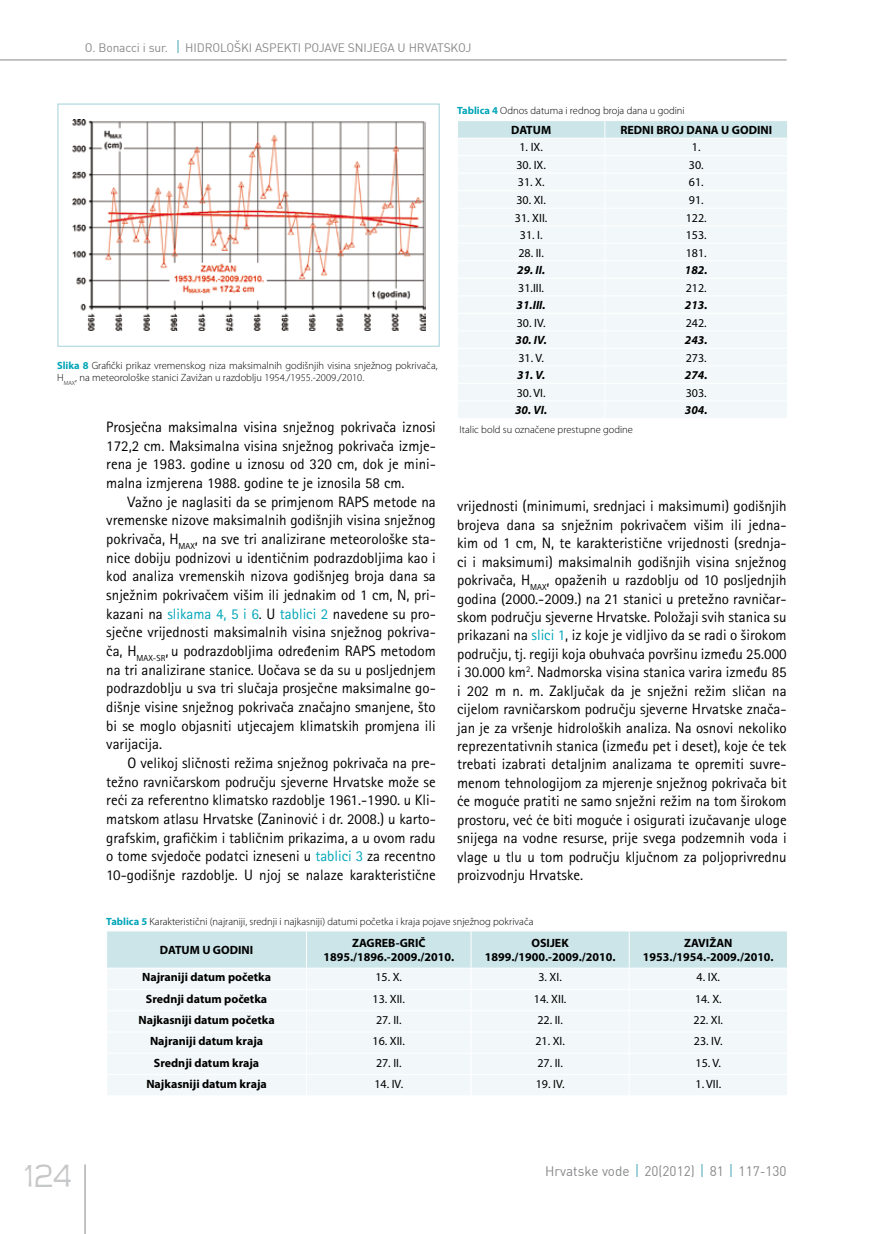
<style>
.page{position:relative;width:893px;height:1234px;background:#fff}
.page>*{position:absolute;margin:0;border:0;box-sizing:border-box;transform-origin:0 0}
.t1{font:300 36px "Teen";color:#c6c7c8}
.t2{font:15px/18.6px "Rotis Sans Serifklemy";color:#000;text-align:justify}
.t3{font:13.5px "DIN";color:#87888a}
.t4{font:700 12px/13.5px "Myriad Pro";color:#000;text-align:center}
.t5{font:12px "Myriad Pro";color:#000}
.t6{font:12px "DIN";letter-spacing:-.01em;color:#87888a}
.t7{font:italic 700 12px "Myriad Pro";color:#000}
.t8{font:300 10.5px/12px "Myriad Pro";color:#000}
.s1{font-weight:700;color:#00a5b7}
.s2{color:#00a5b7}
</style>
<div class="page">
<hr style="left:85px;top:1164px;width:1px;height:69px;background:#87888a">
<svg style="left:636px;top:1164px;width:2px;height:12px"></svg>
<svg style="left:702px;top:1164px;width:1px;height:12px"></svg>
<svg style="left:730px;top:1164px;width:2px;height:12px"></svg>
<hr style="left:0;top:60px;width:787px;height:1px;background:#87888a">
<svg style="left:177px;top:40px;width:2px;height:13px"></svg>
<svg style="left:458px;top:121px;width:329px;height:297px"></svg>
<svg style="left:107px;top:931px;width:680px;height:164px"></svg>
<img style="left:72px;top:119px;width:353px;height:212px">
<div style="left:58px;top:104px;width:381px;height:242px;border:1px solid #a2d1d9"></div>
<p class="t6" style="left:85px;top:39px;width:85px">O. BONACCI I SUR.</p>
<p class="t6" style="left:185px;top:39px;width:285px">H IDROLOŠKI AS PEKTI POJAVE SNIJ EGA U HRVATSKOJ</p>
<p class="t8" style="left:57px;top:359px;width:382px"><span class="s1">Slika 8</span> Grafički prikaz vremenskog niza maksimalnih godišnjih visina snježnog pokrivača,<br>H<sub>MAX</sub>, na meteorološke stanici Zavižan u razdoblju 1954./1955.-2009./2010.</p>
<p class="t2" style="left:106px;top:417px;width:331px">Prosječna maksimalna visina snježnog pokrivača iznosi 172,2 cm. Maksimalna visina snježnog pokrivača izmje&shy;rena je 1983. godine u iznosu od 320 cm, dok je mini&shy;malna izmjerena 1988. godine te je iznosila 58 cm.</p>
<p class="t2" style="left:106px;top:492px;width:331px;text-indent:21px">Važno je naglasiti da se primjenom RAPS metode na vremenske nizove maksimalnih godišnjih visina snježnog pokrivača, H<sub>MAX</sub>, na sve tri analizirane meteorološke sta&shy;nice dobiju podnizovi u identičnim podrazdobljima kao i kod analiza vremenskih nizova godišnjeg broja dana sa snježnim pokrivačem višim ili jednakim od 1 cm, N, pri&shy;kazani na <span class="s2">slikama 4, 5 i 6</span>. U <span class="s2">tablici 2</span> navedene su pro&shy;sječne vrijednosti maksimalnih visina snježnog pokriva&shy;ča, H<sub>MAX-SR</sub>, u podrazdobljima određenim RAPS metodom na tri analizirane stanice. Uočava se da su u posljednjem podrazdoblju u sva tri slučaja prosječne maksimalne go&shy;dišnje visine snježnog pokrivača značajno smanjene, što bi se moglo objasniti utjecajem klimatskih promjena ili varijacija.</p>
<p class="t2" style="left:106px;top:753px;width:331px;text-indent:21px">O velikoj sličnosti režima snježnog pokrivača na pre&shy;težno ravničarskom području sjeverne Hrvatske može se reći za referentno klimatsko razdoblje 1961.-1990. u Kli&shy;matskom atlasu Hrvatske (Zaninović i dr. 2008.) u karto&shy;grafskim, grafičkim i tabličnim prikazima, a u ovom radu o tome svjedoče podatci izneseni u <span class="s2">tablici 3</span> za recentno 10-godišnje razdoblje. U njoj se nalaze karakteristične</p>
<p class="t8" style="left:457px;top:105px;width:229px"><span class="s1">Tablica 4</span> Odnos datuma i rednog broja dana u godini</p>
<p class="t4" style="left:511px;top:123px;width:41px">DATUM</p>
<p class="t4" style="left:620px;top:123px;width:153px">REDNI BROJ DANA U GODINI</p>
<p class="t5" style="left:519px;top:140px;width:25px">1. IX.</p>
<p class="t5" style="left:692px;top:140px;width:10px">1.</p>
<p class="t5" style="left:516px;top:157px;width:31px">30. IX.</p>
<p class="t5" style="left:689px;top:157px;width:16px">30.</p>
<p class="t5" style="left:518px;top:175px;width:28px">31. X.</p>
<p class="t5" style="left:689px;top:175px;width:16px">61.</p>
<p class="t5" style="left:516px;top:192px;width:31px">30. XI.</p>
<p class="t5" style="left:689px;top:192px;width:16px">91.</p>
<p class="t5" style="left:515px;top:210px;width:34px">31. XII.</p>
<p class="t5" style="left:686px;top:210px;width:22px">122.</p>
<p class="t5" style="left:520px;top:227px;width:24px">31. I.</p>
<p class="t5" style="left:686px;top:227px;width:22px">153.</p>
<p class="t5" style="left:518px;top:245px;width:27px">28. II.</p>
<p class="t5" style="left:686px;top:245px;width:22px">181.</p>
<p class="t7" style="left:517px;top:262px;width:30px">29. II.</p>
<p class="t7" style="left:685px;top:262px;width:24px">182.</p>
<p class="t5" style="left:518px;top:280px;width:27px">31.III.</p>
<p class="t5" style="left:686px;top:280px;width:22px">212.</p>
<p class="t7" style="left:517px;top:297px;width:31px">31.III.</p>
<p class="t7" style="left:685px;top:297px;width:24px">213.</p>
<p class="t5" style="left:517px;top:315px;width:30px">30. IV.</p>
<p class="t5" style="left:686px;top:315px;width:22px">242.</p>
<p class="t7" style="left:515px;top:332px;width:33px">30. IV.</p>
<p class="t7" style="left:685px;top:332px;width:24px">243.</p>
<p class="t5" style="left:518px;top:350px;width:27px">31. V.</p>
<p class="t5" style="left:686px;top:350px;width:22px">273.</p>
<p class="t7" style="left:517px;top:367px;width:29px">31. V.</p>
<p class="t7" style="left:685px;top:367px;width:24px">274.</p>
<p class="t5" style="left:517px;top:385px;width:30px">30. VI.</p>
<p class="t5" style="left:686px;top:385px;width:22px">303.</p>
<p class="t7" style="left:515px;top:402px;width:34px">30. VI.</p>
<p class="t7" style="left:685px;top:402px;width:24px">304.</p>
<p class="t8" style="left:459px;top:423px;width:175px">Italic bold su označene prestupne godine</p>
<p class="t2" style="left:457px;top:497px;width:331px">vrijednosti (minimumi, srednjaci i maksimumi) godišnjih brojeva dana sa snježnim pokrivačem višim ili jedna&shy;kim od 1 cm, N, te karakteristične vrijednosti (srednja&shy;ci i maksimumi) maksimalnih godišnjih visina snježnog pokrivača, H<sub>MAX</sub>, opaženih u razdoblju od 10 posljednjih godina (2000.-2009.) na 21 stanici u pretežno ravničar&shy;skom području sjeverne Hrvatske. Položaji svih stanica su prikazani na <span class="s2">slici 1</span>, iz koje je vidljivo da se radi o širokom području, tj. regiji koja obuhvaća površinu između 25.000 i 30.000 km<sup>2</sup>. Nadmorska visina stanica varira između 85 i 202 m n. m. Zaključak da je snježni režim sličan na cijelom ravničarskom području sjeverne Hrvatske znača&shy;jan je za vršenje hidroloških analiza. Na osnovi nekoliko reprezentativnih stanica (između pet i deset), koje će tek trebati izabrati detaljnim analizama te opremiti suvre&shy;menom tehnologijom za mjerenje snježnog pokrivača bit će moguće pratiti ne samo snježni režim na tom širokom prostoru, već će biti moguće i osigurati izučavanje uloge snijega na vodne resurse, prije svega podzemnih voda i vlage u tlu u tom području ključnom za poljoprivrednu proizvodnju Hrvatske.</p>
<p class="t8" style="left:106px;top:914px;width:429px"><span class="s1">Tablica 5</span> Karakteristični (najraniji, srednji i najkasniji) datumi početka i kraja pojave snježnog pokrivača</p>
<p class="t4" style="left:160px;top:942px;width:95px">DATUM U GODINI</p>
<p class="t4" style="left:323px;top:935px;width:132px">ZAGREB-GRIČ<br>1895./1896.-2009./2010.</p>
<p class="t4" style="left:485px;top:935px;width:132px">OSIJEK<br>1899./1900.-2009./2010.</p>
<p class="t4" style="left:643px;top:935px;width:132px">ZAVIŽAN<br>1953./1954.-2009./2010.</p>
<p class="t4" style="left:142px;top:969px;width:131px">Najraniji datum početka</p>
<p class="t5" style="left:375px;top:969px;width:28px">15. X.</p>
<p class="t5" style="left:538px;top:969px;width:25px">3. XI.</p>
<p class="t5" style="left:697px;top:969px;width:25px">4. IX.</p>
<p class="t4" style="left:146px;top:991px;width:123px">Srednji datum početka</p>
<p class="t5" style="left:373px;top:991px;width:34px">13. XII.</p>
<p class="t5" style="left:534px;top:991px;width:34px">14. XII.</p>
<p class="t5" style="left:695px;top:991px;width:28px">14. X.</p>
<p class="t4" style="left:138px;top:1012px;width:138px">Najkasniji datum početka</p>
<p class="t5" style="left:376px;top:1012px;width:27px">27. II.</p>
<p class="t5" style="left:537px;top:1012px;width:27px">22. II.</p>
<p class="t5" style="left:694px;top:1012px;width:31px">22. XI.</p>
<p class="t4" style="left:150px;top:1033px;width:115px">Najraniji datum kraja</p>
<p class="t5" style="left:373px;top:1033px;width:34px">16. XII.</p>
<p class="t5" style="left:535px;top:1033px;width:31px">21. XI.</p>
<p class="t5" style="left:694px;top:1033px;width:30px">23. IV.</p>
<p class="t4" style="left:154px;top:1055px;width:107px">Srednji datum kraja</p>
<p class="t5" style="left:376px;top:1054px;width:27px">27. II.</p>
<p class="t5" style="left:537px;top:1054px;width:27px">27. II.</p>
<p class="t5" style="left:696px;top:1054px;width:27px">15. V.</p>
<p class="t4" style="left:146px;top:1076px;width:122px">Najkasniji datum kraja</p>
<p class="t5" style="left:374px;top:1076px;width:30px">14. IV.</p>
<p class="t5" style="left:536px;top:1076px;width:30px">19. IV.</p>
<p class="t5" style="left:695px;top:1076px;width:27px">1. VII.</p>
<h1 class="t1" style="left:24px;top:1156px;width:50px">124</h1>
<p class="t3" style="left:545px;top:1161px;width:243px">HRVATSKE VODE 20(2012) 81 117-130</p>
</div>
